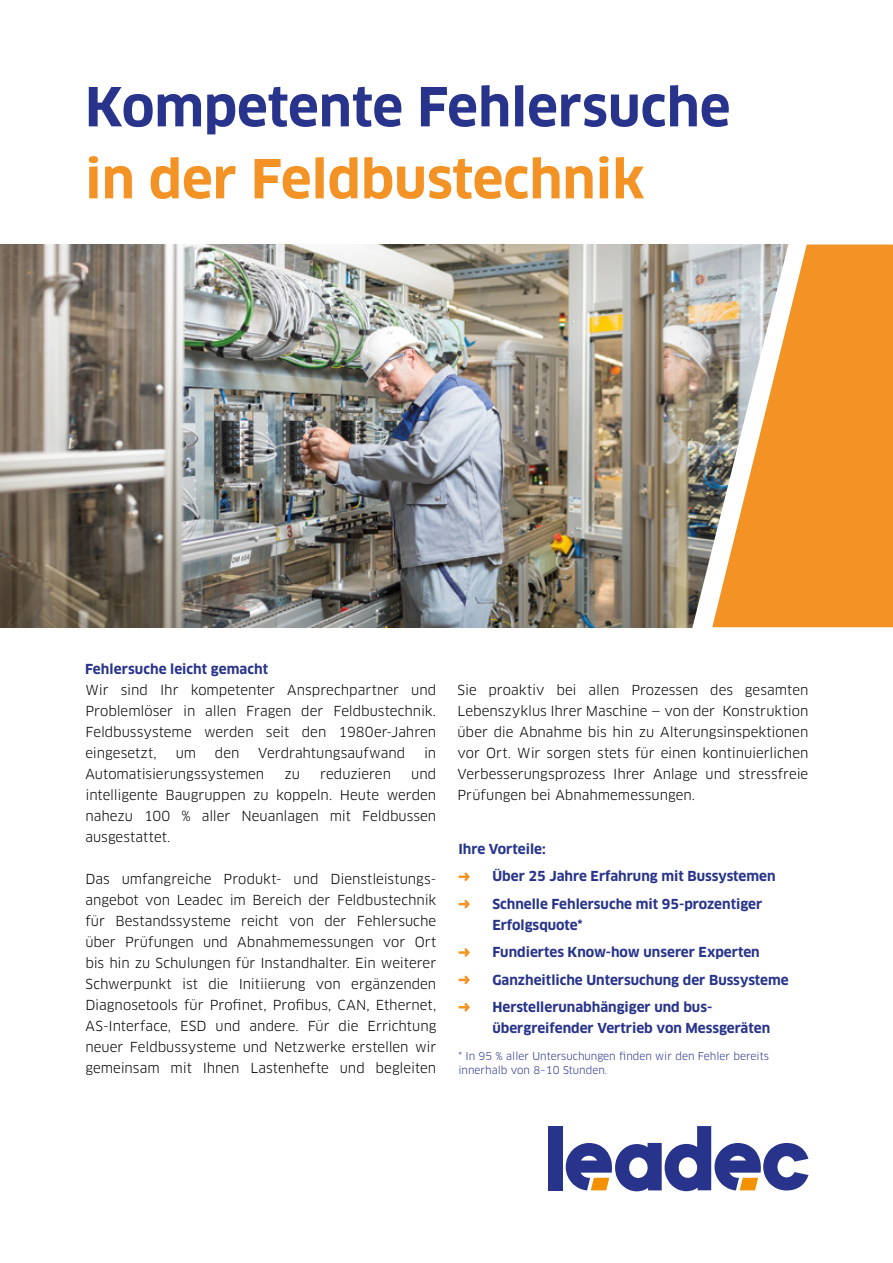
<style>
.page{position:relative;width:893px;height:1263px;background:#fff}
.page>*{position:absolute;margin:0;border:0;box-sizing:border-box;transform-origin:0 0}
.t1{font:700 52.5px "Clan OT";color:#28348b}
.t2{font:700 52.5px "Clan OT";color:#f39325}
.t3{font:13.5px/21px "Clan OT";color:#000;text-align:justify}
.t4{font:700 13.5px/27.5px "Clan OT";color:#28348b}
.t5{font:10.5px/13.5px "Clan OT";color:#28348b}
</style>
<div class="page">
<img style="left:0;top:244px;width:691px;height:383px">
<img style="left:691px;top:244px;width:198px;height:384px">
<svg style="left:712px;top:244px;width:181px;height:383px;background:#e8a14f"></svg>
<svg style="left:458px;top:872px;width:12px;height:9px"></svg>
<svg style="left:458px;top:900px;width:12px;height:8px"></svg>
<svg style="left:458px;top:948px;width:12px;height:9px"></svg>
<svg style="left:458px;top:976px;width:12px;height:8px"></svg>
<svg style="left:458px;top:1003px;width:12px;height:8px"></svg>
<div style="left:549px;top:1126px;width:14px;height:64px;background:#28348b"></div>
<svg style="left:566px;top:1126px;width:242px;height:65px"></svg>
<h1 class="t1" style="left:85px;top:77px;width:647px">Kompetente Fehlersuche</h1>
<h1 class="t2" style="left:85px;top:149px;width:561px">in der Feldbustechnik</h1>
<p class="t4" style="left:85px;top:655px;width:185px">Fehlersuche leicht gemacht</p>
<p class="t3" style="left:85px;top:680px;width:352px">Wir sind Ihr kompetenter Ansprechpartner und Problemlöser in allen Fragen der Feldbustechnik.<br>Feldbussysteme werden seit den 1980er-Jahren eingesetzt,</p>
<p class="t3" style="left:176px;top:743px;width:22px">um</p>
<p class="t3" style="left:215px;top:743px;width:26px">den</p>
<p class="t3" style="left:258px;top:743px;width:148px">Verdrahtungsaufwand</p>
<p class="t3" style="left:424px;top:743px;width:14px">in</p>
<p class="t3" style="left:85px;top:764px;width:180px">Automatisierungssystemen</p>
<p class="t3" style="left:284px;top:764px;width:17px">zu</p>
<p class="t3" style="left:320px;top:764px;width:72px">reduzieren</p>
<p class="t3" style="left:85px;top:764px;width:352px;text-indent:326px">und intelligente Baugruppen zu koppeln. Heute werden nahezu 100 % aller Neuanlagen mit Feldbussen ausgestattet.</p>
<p class="t3" style="left:85px;top:869px;width:352px">Das umfangreiche Produkt- und Dienstleistungs&shy;angebot von Leadec im Bereich der Feldbustechnik für Bestandssysteme reicht von der Fehlersuche über Prüfungen und Abnahmemessungen vor Ort bis hin zu Schulungen für Instandhalter. Ein weiterer Schwerpunkt ist die Initiierung von ergänzenden Diagnosetools für Profinet, Profibus, CAN, Ethernet, AS-Interface, ESD und andere. Für die Errichtung neuer Feldbussysteme und Netzwerke erstellen wir gemeinsam mit Ihnen Lastenhefte und begleiten</p>
<p class="t3" style="left:457px;top:680px;width:352px">Sie proaktiv bei allen Prozessen des gesamten Lebenszyklus Ihrer Maschine — von der Konstruktion über die Abnahme bis hin zu Alterungsinspektionen vor Ort. Wir sorgen stets für einen kontinuierlichen Verbesserungsprozess Ihrer Anlage und stressfreie Prüfungen bei Abnahmemessungen.</p>
<p class="t4" style="left:492px;top:836px;width:285px;text-indent:-34px">Ihre Vorteile:<br>Über 25 Jahre Erfahrung mit Bussystemen<br>Schnelle Fehlersuche mit 95-prozentiger</p>
<p class="t4" style="left:492px;top:911px;width:298px">Erfolgsquote*<br>Fundiertes Know-how unserer Experten Ganzheitliche Untersuchung der Bussysteme Herstellerunabhängiger und bus-</p>
<p class="t4" style="left:492px;top:1014px;width:279px">übergreifender Vertrieb von Messgeräten</p>
<p class="t5" style="left:458px;top:1050px;width:312px">* In 95 % aller Untersuchungen finden wir den Fehler bereits innerhalb von 8–10 Stunden.</p>
</div>
